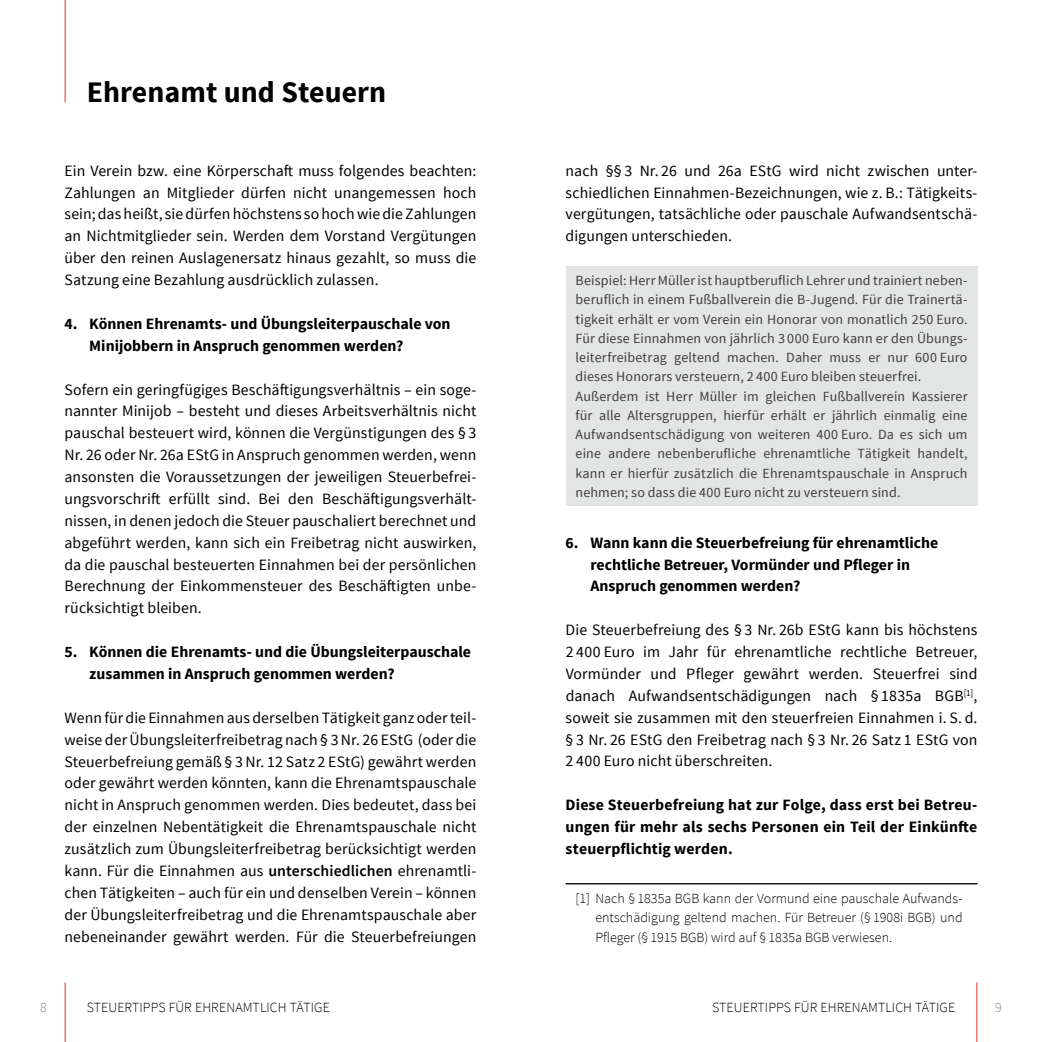
<style>
.page{position:relative;width:1042px;height:1042px;background:#fff}
.page>*{position:absolute;margin:0;border:0;box-sizing:border-box;transform-origin:0 0}
.t1{font:700 29.75px "Source Sans Pro";letter-spacing:.005em;color:#000}
.t2{font:15.75px/21.9px "Source Sans Pro";letter-spacing:.005em;color:#000;text-align:justify}
.t3{font:700 15.75px/21.9px "Source Sans Pro";color:#000}
.t4{font:14px/19.2px "Source Sans Pro";letter-spacing:.01em;color:#3e3d40}
.t5{font:300 14px/19.2px "Source Sans Pro";color:#000;text-align:justify}
.t6{font:300 14px "Source Sans Pro";color:#87888a}
.s1{font-weight:600}
</style>
<div class="page">
<hr style="left:65px;top:982px;width:1px;height:60px;background:#e4312b">
<hr style="left:976px;top:982px;width:1px;height:60px;background:#e4312b">
<hr style="left:65px;top:0;width:1px;height:102px;background:#e4312b">
<div style="left:566px;top:266px;width:411px;height:239px;background:#e3e4e4"></div>
<hr style="left:566px;top:883px;width:411px;height:1px;background:#000">
<h1 class="t1" style="left:87px;top:73px;width:301px">Ehrenamt und Steuern</h1>
<p class="t2" style="left:64px;top:160px;width:413px">Ein Verein bzw. eine Körperschaft muss folgendes beachten:<br>Zahlungen an Mitglieder dürfen nicht unangemessen hoch sein; das heißt, sie dürfen höchstens so hoch wie die Zahlungen an Nichtmitglieder sein. Werden dem Vorstand Vergütungen über den reinen Auslagenersatz hinaus gezahlt, so muss die Satzung eine Bezahlung ausdrücklich zulassen.</p>
<p class="t3" style="left:89px;top:313px;width:363px;text-indent:-25px">4. Können Ehrenamts- und Übungsleiterpauschale von<br>Minijobbern in Anspruch genommen werden?</p>
<p class="t2" style="left:64px;top:379px;width:413px">Sofern ein geringfügiges Beschäftigungsverhältnis – ein soge&shy;nannter Minijob – besteht und dieses Arbeitsverhältnis nicht pauschal besteuert wird, können die Vergünstigungen des § 3<br>Nr. 26 oder Nr. 26a EStG in Anspruch genommen werden, wenn ansonsten die Voraussetzungen der jeweiligen Steuerbefrei&shy;ungsvorschrift erfüllt sind. Bei den Beschäftigungsverhält&shy;nissen, in denen jedoch die Steuer pauschaliert berechnet und abgeführt werden, kann sich ein Freibetrag nicht auswirken, da die pauschal besteuerten Einnahmen bei der persönlichen Berechnung der Einkommensteuer des Beschäftigten unbe&shy;rücksichtigt bleiben.</p>
<p class="t3" style="left:89px;top:641px;width:383px;text-indent:-25px">5. Können die Ehrenamts- und die Übungsleiterpauschale zusammen in Anspruch genommen werden?</p>
<p class="t2" style="left:64px;top:707px;width:413px">Wenn für die Einnahmen aus derselben Tätigkeit ganz oder teil&shy;weise der Übungsleiterfreibetrag nach § 3 Nr. 26 EStG (oder die Steuerbefreiung gemäß § 3 Nr. 12 Satz 2 EStG) gewährt werden oder gewährt werden könnten, kann die Ehrenamtspauschale nicht in Anspruch genommen werden. Dies bedeutet, dass bei der einzelnen Nebentätigkeit die Ehrenamtspauschale nicht zusätzlich zum Übungsleiterfreibetrag berücksichtigt werden kann. Für die Einnahmen aus <span class="s1">unterschiedlichen</span> ehrenamtli&shy;chen Tätigkeiten – auch für ein und denselben Verein – können der Übungsleiterfreibetrag und die Ehrenamtspauschale aber nebeneinander gewährt werden. Für die Steuerbefreiungen</p>
<p class="t2" style="left:566px;top:160px;width:413px">nach §§ 3 Nr. 26 und 26a EStG wird nicht zwischen unter&shy;schiedlichen Einnahmen-Bezeichnungen, wie z. B.: Tätigkeits&shy;vergütungen, tatsächliche oder pauschale Aufwandsentschä&shy;digungen unterschieden.</p>
<p class="t4" style="left:575px;top:271px;width:393px">Beispiel: Herr Müller ist hauptberuflich Lehrer und trainiert neben&shy;beruflich in einem Fußballverein die B-Jugend. Für die Trainertä&shy;tigkeit erhält er vom Verein ein Honorar von monatlich 250 Euro.<br>Für diese Einnahmen von jährlich 3 000 Euro kann er den Übungs&shy;leiterfreibetrag geltend machen. Daher muss er nur 600 Euro dieses Honorars versteuern, 2 400 Euro bleiben steuerfrei.<br>Außerdem ist Herr Müller im gleichen Fußballverein Kassierer für alle Altersgruppen, hierfür erhält er jährlich einmalig eine Aufwandsentschädigung von weiteren 400 Euro. Da es sich um eine andere nebenberufliche ehrenamtliche Tätigkeit handelt, kann er hierfür zusätzlich die Ehrenamtspauschale in Anspruch nehmen; so dass die 400 Euro nicht zu versteuern sind.</p>
<p class="t3" style="left:590px;top:532px;width:349px;text-indent:-25px">6. Wann kann die Steuerbefreiung für ehrenamtliche rechtliche Betreuer, Vormünder und Pfleger in<br>Anspruch genommen werden?</p>
<p class="t2" style="left:566px;top:619px;width:413px">Die Steuerbefreiung des § 3 Nr. 26b EStG kann bis höchstens 2 400 Euro im Jahr für ehrenamtliche rechtliche Betreuer, Vormünder und Pfleger gewährt werden. Steuerfrei sind danach Aufwandsentschädigungen nach § 1835a BGB<sup>[1]</sup>, soweit sie zusammen mit den steuerfreien Einnahmen i. S. d. § 3 Nr. 26 EStG den Freibetrag nach § 3 Nr. 26 Satz 1 EStG von 2 400 Euro nicht überschreiten.</p>
<p class="t3" style="left:566px;top:794px;width:413px;text-align:justify">Diese Steuerbefreiung hat zur Folge, dass erst bei Betreu&shy;ungen für mehr als sechs Personen ein Teil der Einkünfte steuerpflichtig werden.</p>
<p class="t5" style="left:595px;top:889px;width:369px;text-indent:-20px">[1] Nach § 1835a BGB kann der Vormund eine pauschale Aufwands&shy;entschädigung geltend machen. Für Betreuer (§ 1908i BGB) und Pfleger (§ 1915 BGB) wird auf § 1835a BGB verwiesen.</p>
<p class="t6" style="left:40px;top:999px;width:8px">8</p>
<p class="t5" style="left:87px;top:998px;width:244px">STEUERTIPPS FÜR EHRENAMTLICH TÄTIGE</p>
<p class="t5" style="left:712px;top:998px;width:244px">STEUERTIPPS FÜR EHRENAMTLICH TÄTIGE</p>
<p class="t6" style="left:995px;top:999px;width:8px">9</p>
</div>
